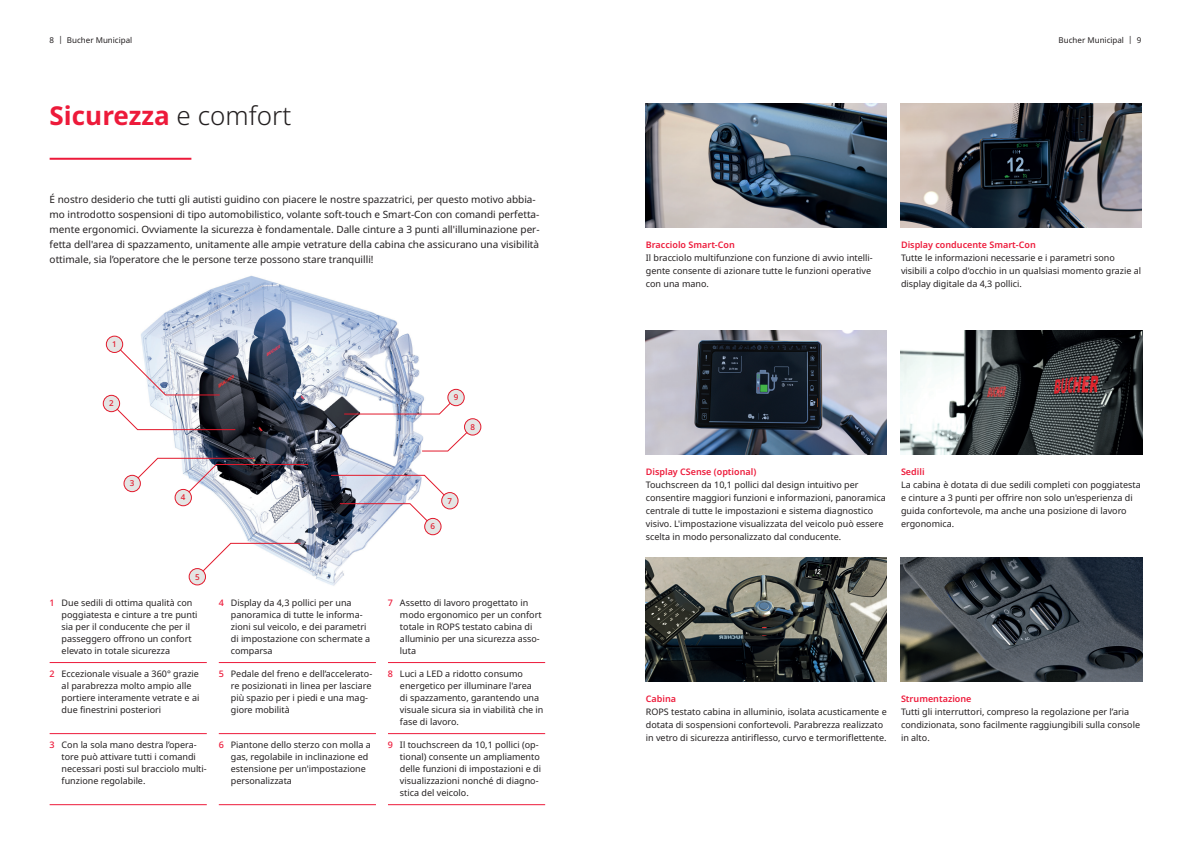
<style>
.page{position:relative;width:1191px;height:842px;background:#fff}
.page>*{position:absolute;margin:0;border:0;box-sizing:border-box;transform-origin:0 0}
.t1{font:700 26px "Noto Sans";color:#ed1a3a}
.t2{font:10px/15px "Noto Sans";color:#231f20}
.t3{font:9px/12px "Noto Sans";color:#231f20}
.t4{font:600 9px "Noto Sans";color:#ed1a3a}
.t5{font:8px "Noto Sans";color:#231f20}
.t6{font:500 8px "Noto Sans";color:#e2192b}
.s1{font-weight:300;color:#231f20}
.s2{font-weight:500;color:#ed1a3a}
</style>
<div class="page">
<hr style="left:50px;top:158px;width:141px;height:2px;background:#ed1a3a">
<img style="left:646px;top:557px;width:240px;height:124px">
<img style="left:900px;top:103px;width:241px;height:125px">
<img style="left:900px;top:330px;width:242px;height:124px">
<img style="left:646px;top:103px;width:240px;height:125px">
<img style="left:646px;top:330px;width:240px;height:124px">
<img style="left:900px;top:557px;width:242px;height:124px">
<img style="left:118px;top:275px;width:341px;height:311px">
<svg style="left:117px;top:344px;width:103px;height:51px"></svg>
<svg style="left:111px;top:403px;width:125px;height:27px"></svg>
<svg style="left:197px;top:543px;width:104px;height:34px"></svg>
<svg style="left:422px;top:428px;width:49px;height:23px"></svg>
<svg style="left:344px;top:397px;width:112px;height:17px"></svg>
<svg style="left:132px;top:458px;width:177px;height:40px"></svg>
<svg style="left:331px;top:475px;width:119px;height:52px"></svg>
<div style="left:106px;top:336px;width:17px;height:16px;background:#e4e5e4;border-radius:50%"></div>
<div style="left:106px;top:336px;width:17px;height:17px;border:1px solid #e2192b;border-radius:50%"></div>
<div style="left:103px;top:395px;width:17px;height:17px;background:#e4e5e4;border-radius:50%"></div>
<div style="left:103px;top:395px;width:17px;height:17px;border:1px solid #e2192b;border-radius:50%"></div>
<div style="left:175px;top:489px;width:16px;height:17px;background:#e4e5e4;border-radius:50%"></div>
<div style="left:175px;top:489px;width:17px;height:17px;border:1px solid #e2192b;border-radius:50%"></div>
<div style="left:124px;top:475px;width:16px;height:17px;background:#e4e5e4;border-radius:50%"></div>
<div style="left:124px;top:475px;width:16px;height:17px;border:1px solid #e2192b;border-radius:50%"></div>
<div style="left:442px;top:493px;width:16px;height:16px;background:#e4e5e4;border-radius:50%"></div>
<div style="left:441px;top:492px;width:17px;height:17px;border:1px solid #e2192b;border-radius:50%"></div>
<div style="left:189px;top:569px;width:16px;height:16px;background:#e4e5e4;border-radius:50%"></div>
<div style="left:189px;top:568px;width:17px;height:17px;border:1px solid #e2192b;border-radius:50%"></div>
<div style="left:425px;top:518px;width:16px;height:17px;background:#e4e5e4;border-radius:50%"></div>
<div style="left:424px;top:518px;width:17px;height:17px;border:1px solid #e2192b;border-radius:50%"></div>
<div style="left:448px;top:389px;width:16px;height:17px;background:#e4e5e4;border-radius:50%"></div>
<div style="left:448px;top:389px;width:16px;height:17px;border:1px solid #e2192b;border-radius:50%"></div>
<div style="left:464px;top:419px;width:17px;height:16px;background:#e4e5e4;border-radius:50%"></div>
<div style="left:464px;top:419px;width:17px;height:16px;border:1px solid #e2192b;border-radius:50%"></div>
<hr style="left:50px;top:662px;width:157px;height:1px;background:#ed1a3a">
<hr style="left:50px;top:733px;width:157px;height:1px;background:#ed1a3a">
<hr style="left:50px;top:804px;width:157px;height:1px;background:#ed1a3a">
<hr style="left:219px;top:662px;width:157px;height:1px;background:#ed1a3a">
<hr style="left:219px;top:733px;width:157px;height:1px;background:#ed1a3a">
<hr style="left:219px;top:804px;width:157px;height:1px;background:#ed1a3a">
<hr style="left:388px;top:662px;width:157px;height:1px;background:#ed1a3a">
<hr style="left:388px;top:733px;width:157px;height:1px;background:#ed1a3a">
<hr style="left:388px;top:804px;width:157px;height:1px;background:#ed1a3a">
<p class="t5" style="left:50px;top:34px;width:84px">8 | Bucher Municipal</p>
<p class="t5" style="left:1058px;top:34px;width:84px">Bucher Municipal | 9</p>
<h1 class="t1" style="left:50px;top:97px;width:243px">Sicurezza <span class="s1">e comfort</span></h1>
<p class="t2" style="left:50px;top:193px;width:491px">É nostro desiderio che tutti gli autisti guidino con piacere le nostre spazzatrici, per questo motivo abbia&shy;mo introdotto sospensioni di tipo automobilistico, volante soft-touch e Smart-Con con comandi perfetta&shy;mente ergonomici. Ovviamente la sicurezza è fondamentale. Dalle cinture a 3 punti all'illuminazione per&shy;fetta dell'area di spazzamento, unitamente alle ampie vetrature della cabina che assicurano una visibilità ottimale, sia l’operatore che le persone terze possono stare tranquilli!</p>
<p class="t6" style="left:112px;top:339px;width:6px">1</p>
<p class="t6" style="left:109px;top:398px;width:6px">2</p>
<p class="t6" style="left:454px;top:392px;width:6px">9</p>
<p class="t6" style="left:470px;top:421px;width:6px">8</p>
<p class="t6" style="left:130px;top:478px;width:6px">3</p>
<p class="t6" style="left:181px;top:492px;width:6px">4</p>
<p class="t6" style="left:430px;top:521px;width:6px">6</p>
<p class="t6" style="left:447px;top:495px;width:6px">7</p>
<p class="t6" style="left:195px;top:571px;width:6px">5</p>
<p class="t3" style="left:62px;top:597px;width:137px;text-indent:-12px"><span class="s2">1</span> Due sedili di ottima qualità con poggiatesta e cinture a tre punti sia per il conducente che per il passeggero offrono un confort elevato in totale sicurezza</p>
<p class="t3" style="left:62px;top:668px;width:139px;text-indent:-12px"><span class="s2">2</span> Eccezionale visuale a 360° grazie al parabrezza molto ampio alle portiere interamente vetrate e ai due finestrini posteriori</p>
<p class="t3" style="left:62px;top:739px;width:147px;text-indent:-12px"><span class="s2">3</span> Con la sola mano destra l’opera&shy;tore può attivare tutti i comandi necessari posti sul bracciolo multi&shy;funzione regolabile.</p>
<p class="t3" style="left:231px;top:597px;width:141px;text-indent:-12px"><span class="s2">4</span> Display da 4,3 pollici per una panoramica di tutte le informa&shy;zioni sul veicolo, e dei parametri di impostazione con schermate a comparsa</p>
<p class="t3" style="left:231px;top:668px;width:143px;text-indent:-12px"><span class="s2">5</span> Pedale del freno e dell’accelerato&shy;re posizionati in linea per lasciare più spazio per i piedi e una mag&shy;giore mobilità</p>
<p class="t3" style="left:231px;top:739px;width:142px;text-indent:-12px"><span class="s2">6</span> Piantone dello sterzo con molla a gas, regolabile in inclinazione ed estensione per un'impostazione personalizzata</p>
<p class="t3" style="left:400px;top:597px;width:143px;text-indent:-12px"><span class="s2">7</span> Assetto di lavoro progettato in modo ergonomico per un confort totale in ROPS testato cabina di alluminio per una sicurezza asso&shy;luta</p>
<p class="t3" style="left:400px;top:668px;width:145px;text-indent:-12px"><span class="s2">8</span> Luci a LED a ridotto consumo energetico per illuminare l'area<br>di spazzamento, garantendo una visuale sicura sia in viabilità che in fase di lavoro.</p>
<p class="t3" style="left:400px;top:739px;width:143px;text-indent:-12px"><span class="s2">9</span> Il touchscreen da 10,1 pollici (op&shy;tional) consente un ampliamento delle funzioni di impostazioni e di visualizzazioni nonché di diagno&shy;stica del veicolo.</p>
<p class="t4" style="left:646px;top:239px;width:91px">Bracciolo Smart-Con</p>
<p class="t3" style="left:646px;top:252px;width:228px;line-height:13px">Il bracciolo multifunzione con funzione di avvio intelli&shy;gente consente di azionare tutte le funzioni operative con una mano.</p>
<p class="t4" style="left:901px;top:239px;width:136px">Display conducente Smart-Con</p>
<p class="t3" style="left:901px;top:252px;width:242px;line-height:13px">Tutte le informazioni necessarie e i parametri sono visibili a colpo d'occhio in un qualsiasi momento grazie al display digitale da 4,3 pollici.</p>
<p class="t4" style="left:646px;top:465px;width:112px">Display CSense (optional)</p>
<p class="t3" style="left:646px;top:478px;width:241px;line-height:13px">Touchscreen da 10,1 pollici dal design intuitivo per consentire maggiori funzioni e informazioni, panoramica centrale di tutte le impostazioni e sistema diagnostico visivo. L'impostazione visualizzata del veicolo può essere scelta in modo personalizzato dal conducente.</p>
<p class="t4" style="left:901px;top:465px;width:25px">Sedili</p>
<p class="t3" style="left:901px;top:478px;width:241px;line-height:13px">La cabina è dotata di due sedili completi con poggiatesta e cinture a 3 punti per offrire non solo un'esperienza di guida confortevole, ma anche una posizione di lavoro ergonomica.</p>
<p class="t4" style="left:646px;top:693px;width:32px">Cabina</p>
<p class="t3" style="left:646px;top:706px;width:242px;line-height:13px">ROPS testato cabina in alluminio, isolata acusticamente e dotata di sospensioni confortevoli. Parabrezza realizzato in vetro di sicurezza antiriflesso, curvo e termoriflettente.</p>
<p class="t4" style="left:901px;top:693px;width:72px">Strumentazione</p>
<p class="t3" style="left:901px;top:706px;width:240px;line-height:13px">Tutti gli interruttori, compreso la regolazione per l’aria condizionata, sono facilmente raggiungibili sulla console in alto.</p>
</div>
